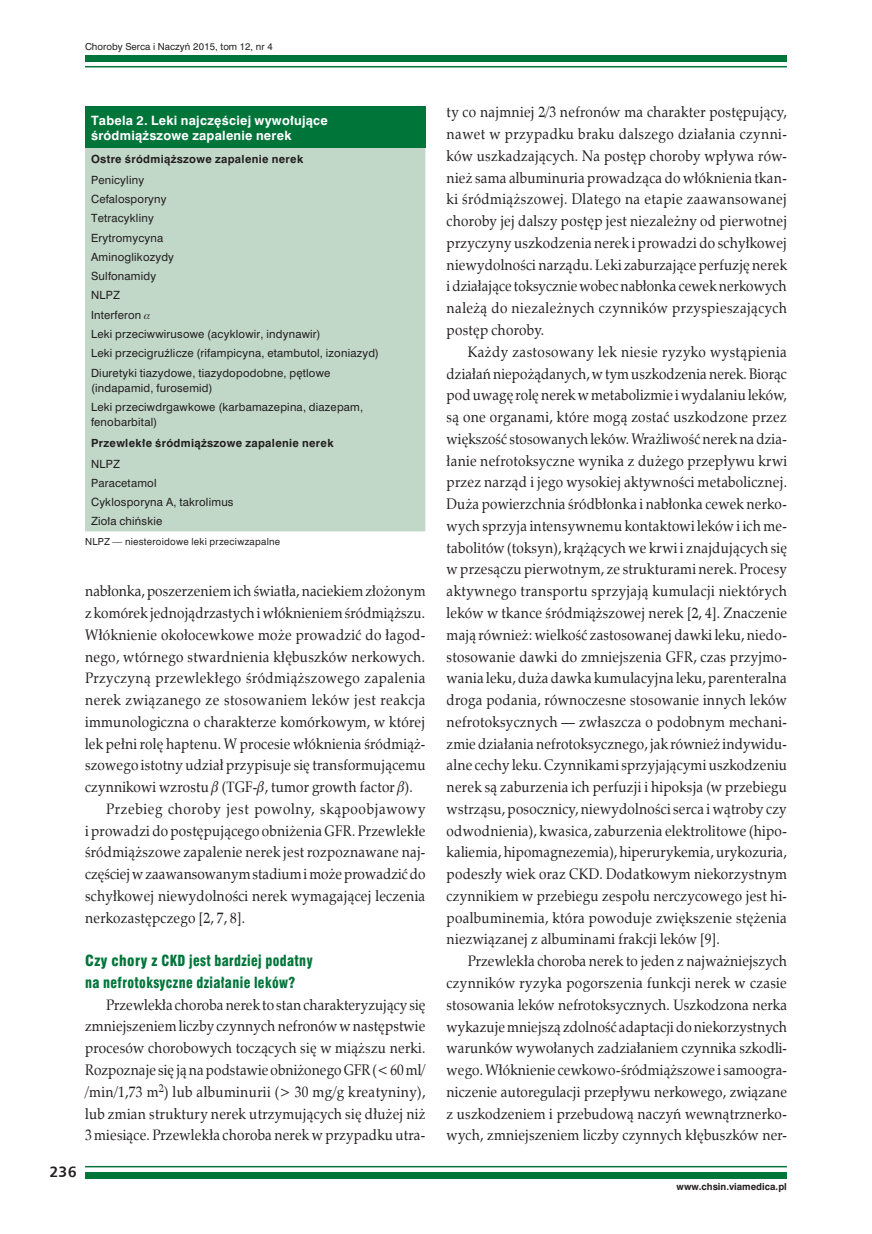
<style>
.page{position:relative;width:872px;height:1234px;background:#fff}
.page>*{position:absolute;margin:0;border:0;box-sizing:border-box;transform-origin:0 0}
.TXT2_-_Tekst_-_nastę{font:15px/21.8px "Zapf Calligr EU";letter-spacing:.02em;color:#231f20;text-align:justify;scale:.9 1}
.S_-_Śródtytuł_2{font:15px/21.8px "Swis 721 Blk Cn EU";letter-spacing:.025em;color:#00753a}
.t1{font:700 15px "Humnst 777 EU";color:#231f20}
.T1_-_Tabela_-_tytuł{font:700 12px/15px "Swis 721 PL";letter-spacing:.02em;color:#fff}
.T3_-_Tabela_-_tekst{font:10.5px/15px "Swis 721 PL";letter-spacing:.02em;color:#231f20}
.T2_-_Tabela_-_nagłów{font:700 10.5px "Swis 721 PL";letter-spacing:.03em;color:#231f20}
.T3_-_Tabela_-_przypi{font:9px "Swis 721 PL";letter-spacing:.03em;color:#231f20}
.T3_-_Tabela_-_przypi-2{font:9px "Swis 721 PL";color:#231f20}
.t2{font:700 9px "Swis 721 PL";color:#231f20}
</style>
<div class="page">
<div style="left:85px;top:55px;width:702px;height:7px;background:#00753a"></div>
<hr style="left:85px;top:66px;width:702px;height:1px;background:#00753a">
<div style="left:85px;top:1171px;width:702px;height:7px;background:#00753a"></div>
<hr style="left:85px;top:1165px;width:702px;height:2px;background:#00753a">
<div style="left:85px;top:106px;width:340px;height:42px;background:#00753a"></div>
<div style="left:85px;top:148px;width:340px;height:383px;background:#c1d7c8"></div>
<svg style="left:144px;top:313px;width:6px;height:6px"></svg>
<p class="T3_-_Tabela_-_przypi-2" style="left:85px;top:40px;width:189px">Choroby Serca i Naczyń 2015, tom 12, nr 4</p>
<p class="T1_-_Tabela_-_tytuł" style="left:91px;top:112px;width:238px">Tabela 2. Leki najczęściej wywołujące śródmiąższowe zapalenie nerek</p>
<p class="T2_-_Tabela_-_nagłów" style="left:91px;top:152px;width:214px">Ostre śródmiąższowe zapalenie nerek</p>
<p class="T3_-_Tabela_-_tekst" style="left:91px;top:172px;width:55px">Penicyliny</p>
<p class="T3_-_Tabela_-_tekst" style="left:91px;top:191px;width:77px">Cefalosporyny</p>
<p class="T3_-_Tabela_-_tekst" style="left:91px;top:210px;width:64px">Tetracykliny</p>
<p class="T3_-_Tabela_-_tekst" style="left:91px;top:230px;width:74px">Erytromycyna</p>
<p class="T3_-_Tabela_-_tekst" style="left:91px;top:249px;width:84px">Aminoglikozydy</p>
<p class="T3_-_Tabela_-_tekst" style="left:91px;top:268px;width:67px">Sulfonamidy</p>
<p class="T3_-_Tabela_-_tekst" style="left:91px;top:288px;width:30px">NLPZ</p>
<p class="T3_-_Tabela_-_tekst" style="left:91px;top:307px;width:52px">Interferon</p>
<p class="T3_-_Tabela_-_tekst" style="left:91px;top:326px;width:231px">Leki przeciwwirusowe (acyklowir, indynawir)</p>
<p class="T3_-_Tabela_-_tekst" style="left:91px;top:345px;width:289px">Leki przecigruźlicze (rifampicyna, etambutol, izoniazyd)</p>
<p class="T3_-_Tabela_-_tekst" style="left:91px;top:365px;width:241px">Diuretyki tiazydowe, tiazydopodobne, pętlowe (indapamid, furosemid)</p>
<p class="T3_-_Tabela_-_tekst" style="left:91px;top:399px;width:274px">Leki przeciwdrgawkowe (karbamazepina, diazepam, fenobarbital)</p>
<p class="T2_-_Tabela_-_nagłów" style="left:91px;top:436px;width:244px">Przewlekłe śródmiąższowe zapalenie nerek</p>
<p class="T3_-_Tabela_-_tekst" style="left:91px;top:456px;width:30px">NLPZ</p>
<p class="T3_-_Tabela_-_tekst" style="left:91px;top:475px;width:67px">Paracetamol</p>
<p class="T3_-_Tabela_-_tekst" style="left:91px;top:494px;width:144px">Cyklosporyna A, takrolimus</p>
<p class="T3_-_Tabela_-_tekst" style="left:91px;top:513px;width:73px">Zioła chińskie</p>
<p class="T3_-_Tabela_-_przypi" style="left:85px;top:536px;width:197px">NLPZ — niesteroidowe leki przeciwzapalne</p>
<p class="TXT2_-_Tekst_-_nastę" style="left:85px;top:580px;width:380px">nabłonka, poszerzeniem ich światła, naciekiem złożonym z komórek jednojądrzastych i włóknieniem śródmiąższu.<br>Włóknienie okołocewkowe może prowadzić do łagod&shy;nego, wtórnego stwardnienia kłębuszków nerkowych.<br>Przyczyną przewlekłego śródmiąższowego zapalenia nerek związanego ze stosowaniem leków jest reakcja immunologiczna o charakterze komórkowym, w której lek pełni rolę haptenu. W procesie włóknienia śródmiąż&shy;szowego istotny udział przypisuje się transformującemu czynnikowi wzrostu (TGF- , tumor growth factor ).</p>
<p class="TXT2_-_Tekst_-_nastę" style="left:85px;top:798px;width:380px;text-indent:21px">Przebieg choroby jest powolny, skąpoobjawowy i prowadzi do postępującego obniżenia GFR. Przewlekłe śródmiąższowe zapalenie nerek jest rozpoznawane naj&shy;częściej w zaawansowanym stadium i może prowadzić do schyłkowej niewydolności nerek wymagającej leczenia nerkozastępczego [2, 7, 8].</p>
<p class="S_-_Śródtytuł_2" style="left:85px;top:950px;width:229px">Czy chory z CKD jest bardziej podatny na nefrotoksyczne działanie leków?</p>
<p class="TXT2_-_Tekst_-_nastę" style="left:85px;top:993px;width:380px;text-indent:21px">Przewlekła choroba nerek to stan charakteryzujący się zmniejszeniem liczby czynnych nefronów w następstwie procesów chorobowych toczących się w miąższu nerki.<br>Rozpoznaje się ją na podstawie obniżonego GFR (&lt; 60 ml/ /min/1,73 m<sup>2</sup>) lub albuminurii (&gt; 30 mg/g kreatyniny), lub zmian struktury nerek utrzymujących się dłużej niż 3 miesiące. Przewlekła choroba nerek w przypadku utra-</p>
<p class="t1" style="left:49px;top:1162px;width:29px">236</p>
<p class="TXT2_-_Tekst_-_nastę" style="left:446px;top:102px;width:380px">ty co najmniej 2/3 nefronów ma charakter postępujący, nawet w przypadku braku dalszego działania czynni&shy;ków uszkadzających. Na postęp choroby wpływa rów&shy;nież sama albuminuria prowadząca do włóknienia tkan&shy;ki śródmiąższowej. Dlatego na etapie zaawansowanej choroby jej dalszy postęp jest niezależny od pierwotnej przyczyny uszkodzenia nerek i prowadzi do schyłkowej niewydolności narządu. Leki zaburzające perfuzję nerek i działające toksycznie wobec nabłonka cewek nerkowych należą do niezależnych czynników przyspieszających postęp choroby.</p>
<p class="TXT2_-_Tekst_-_nastę" style="left:446px;top:341px;width:380px;text-indent:21px">Każdy zastosowany lek niesie ryzyko wystąpienia działań niepożądanych, w tym uszkodzenia nerek. Biorąc pod uwagę rolę nerek w metabolizmie i wydalaniu leków, są one organami, które mogą zostać uszkodzone przez większość stosowanych leków. Wrażliwość nerek na dzia&shy;łanie nefrotoksyczne wynika z dużego przepływu krwi przez narząd i jego wysokiej aktywności metabolicznej.<br>Duża powierzchnia śródbłonka i nabłonka cewek nerko&shy;wych sprzyja intensywnemu kontaktowi leków i ich me&shy;tabolitów (toksyn), krążących we krwi i znajdujących się w przesączu pierwotnym, ze strukturami nerek. Procesy aktywnego transportu sprzyjają kumulacji niektórych leków w tkance śródmiąższowej nerek [2, 4]. Znaczenie mają również: wielkość zastosowanej dawki leku, niedo&shy;stosowanie dawki do zmniejszenia GFR, czas przyjmo&shy;wania leku, duża dawka kumulacyjna leku, parenteralna droga podania, równoczesne stosowanie innych leków nefrotoksycznych — zwłaszcza o podobnym mechani&shy;zmie działania nefrotoksycznego, jak również indywidu&shy;alne cechy leku. Czynnikami sprzyjającymi uszkodzeniu nerek są zaburzenia ich perfuzji i hipoksja (w przebiegu wstrząsu, posocznicy, niewydolności serca i wątroby czy odwodnienia), kwasica, zaburzenia elektrolitowe (hipo&shy;kaliemia, hipomagnezemia), hiperurykemia, urykozuria, podeszły wiek oraz CKD. Dodatkowym niekorzystnym czynnikiem w przebiegu zespołu nerczycowego jest hi&shy;poalbuminemia, która powoduje zwiększenie stężenia niezwiązanej z albuminami frakcji leków [9].</p>
<p class="TXT2_-_Tekst_-_nastę" style="left:446px;top:950px;width:380px;text-indent:21px">Przewlekła choroba nerek to jeden z najważniejszych czynników ryzyka pogorszenia funkcji nerek w czasie stosowania leków nefrotoksycznych. Uszkodzona nerka wykazuje mniejszą zdolność adaptacji do niekorzystnych warunków wywołanych zadziałaniem czynnika szkodli&shy;wego. Włóknienie cewkowo-śródmiąższowe i samoogra&shy;niczenie autoregulacji przepływu nerkowego, związane z uszkodzeniem i przebudową naczyń wewnątrznerko&shy;wych, zmniejszeniem liczby czynnych kłębuszków ner-</p>
<p class="t2" style="left:676px;top:1180px;width:112px">www.chsin.viamedica.pl</p>
</div>
